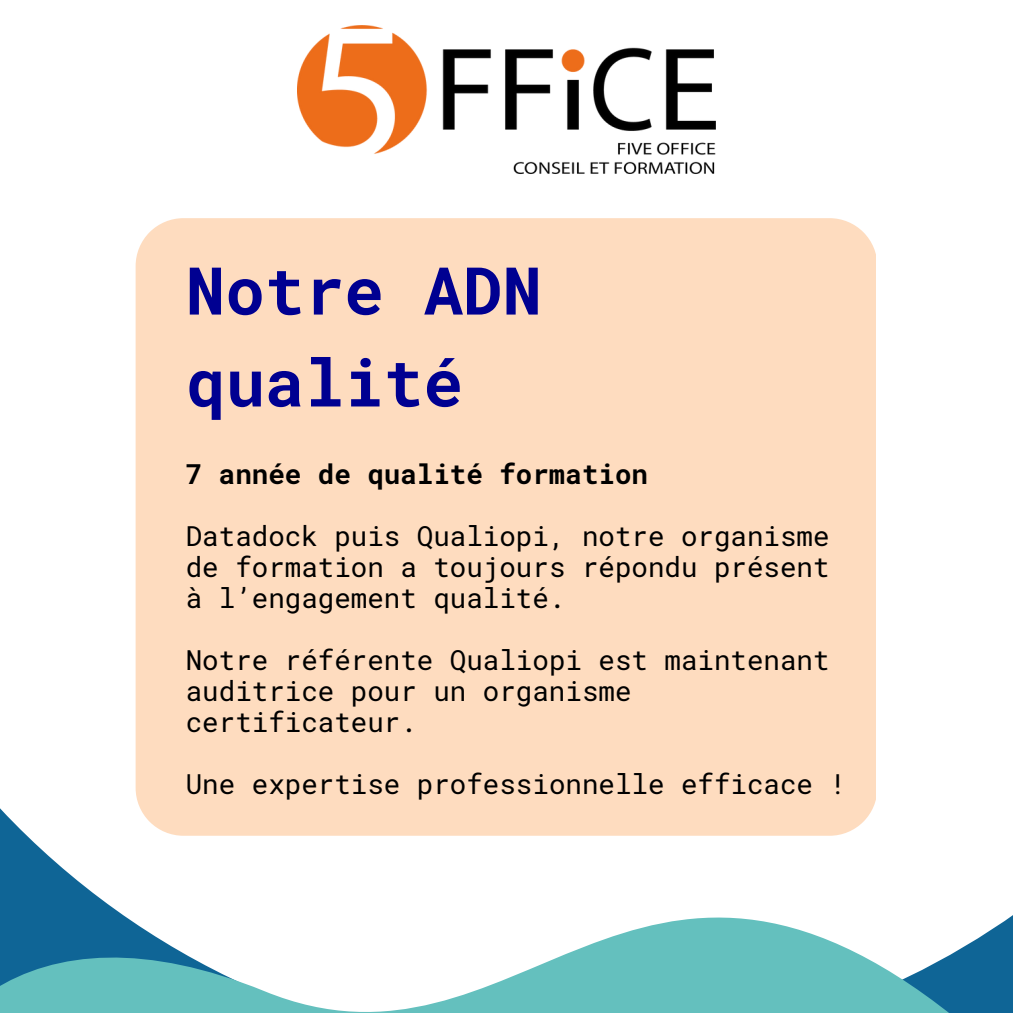
<style>
.page{position:relative;width:1013px;height:1013px;background:#fff}
.page>*{position:absolute;margin:0;border:0;box-sizing:border-box;transform-origin:0 0}
.t1{font:700 66px/91.9px "Roboto Mono";color:#000091}
.t2{font:27.5px/31px "Roboto Mono";color:#000;text-align:justify}
.t3{font:700 27.5px "Roboto Mono";color:#000}
</style>
<div class="page">
<svg style="left:0;top:527px;width:1012px;height:485px"></svg>
<div style="left:136px;top:218px;width:740px;height:617px;background:#fedcbf"></div>
<img style="left:297px;top:25px;width:418px;height:149px">
<p class="t1" style="left:186px;top:243px;width:358px">Notre ADN qualité</p>
<p class="t3" style="left:186px;top:455px;width:463px">7 année de qualité formation</p>
<p class="t2" style="left:186px;top:520px;width:645px">Datadock puis Qualiopi, notre organisme de formation a toujours répondu présent à l’engagement qualité.</p>
<h1 class="t2" style="left:186px;top:643px;width:645px;text-align:left">Notre référente Qualiopi est maintenant auditrice pour un organisme certificateur.</h1>
<h2 class="t2" style="left:186px;top:767px;width:662px">Une expertise professionnelle efficace !</h2>
</div>
